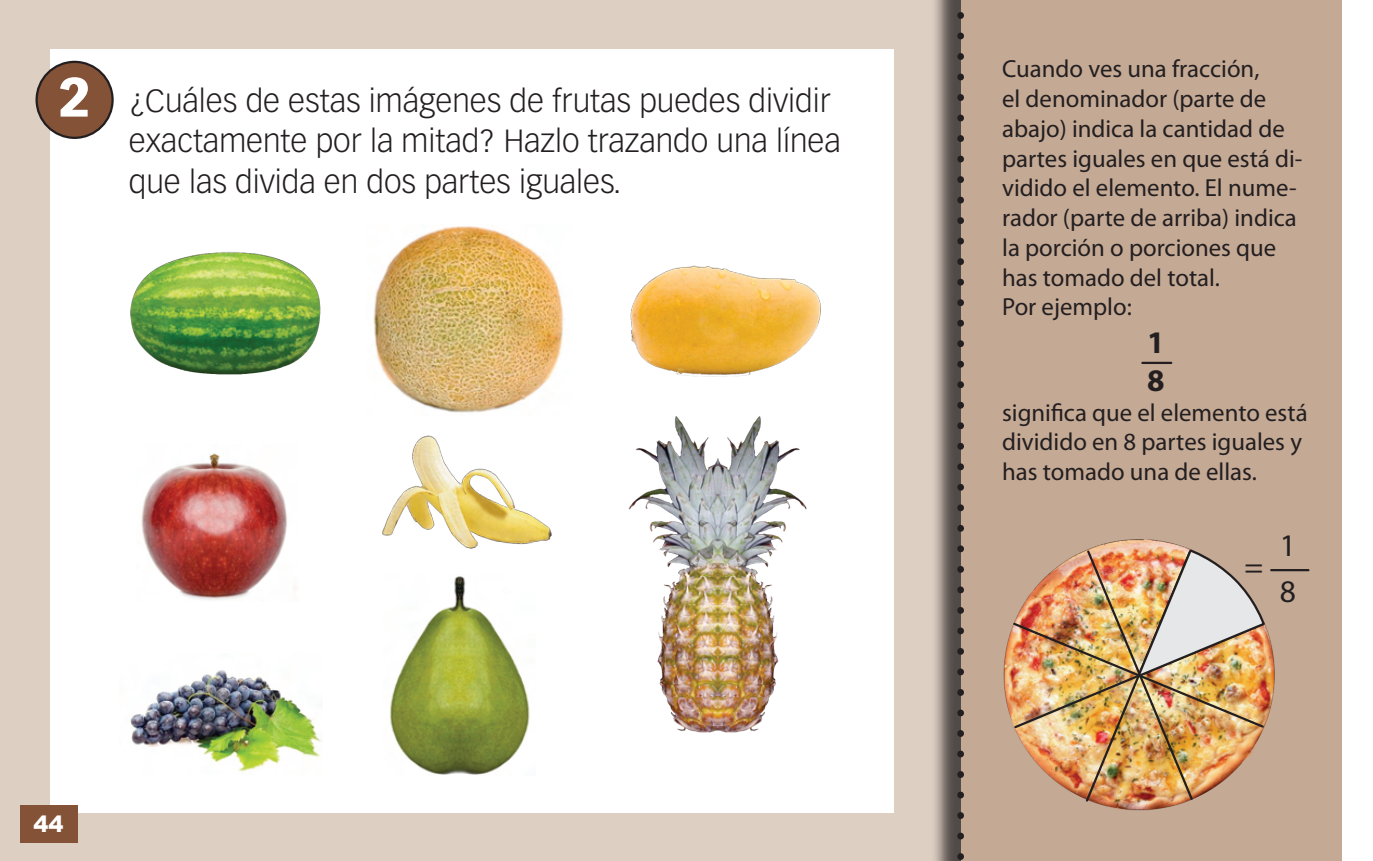
<style>
.page{position:relative;width:1373px;height:861px;background:#fff}
.page>*{position:absolute;margin:0;border:0;box-sizing:border-box;transform-origin:0 0}
.t1{font:900 54px "Vectora LH";color:#fff}
.t2{font:300 31.5px/40.5px "Vectora LH";color:#231f20}
.t3{font:31.5px "Myriad Pro";color:#231f20}
.t4{font:700 31.5px "Myriad Pro";color:#231f20}
.t5{font:24.75px/29.7px "Myriad Pro";color:#231f20}
.t6{font:900 22.5px "Arial";color:#fff}
</style>
<div class="page">
<div style="left:0;top:0;width:981px;height:860px;background:#decfc3"></div>
<div style="left:930px;top:0;width:414px;height:860px;background:#231f20;opacity:.75"></div>
<div style="left:960px;top:0;width:381px;height:860px;background:#c4a995"></div>
<svg style="left:957px;top:0;width:6px;height:861px"></svg>
<div style="left:50px;top:49px;width:843px;height:763px;background:#fff"></div>
<div style="left:20px;top:804px;width:57px;height:38px;background:#835237"></div>
<img style="left:1003px;top:539px;width:276px;height:272px">
<div style="left:37px;top:62px;width:76px;height:76px;background:#835237;border-radius:50%"></div>
<div style="left:35px;top:61px;width:79px;height:78px;border:2px solid #231f20;border-radius:50%"></div>
<img style="left:130px;top:251px;width:191px;height:124px">
<img style="left:382px;top:435px;width:170px;height:114px">
<img style="left:630px;top:265px;width:191px;height:112px">
<img style="left:141px;top:453px;width:146px;height:147px">
<img style="left:390px;top:576px;width:140px;height:199px">
<img style="left:130px;top:670px;width:191px;height:102px">
<img style="left:628px;top:416px;width:179px;height:317px">
<img style="left:373px;top:226px;width:191px;height:187px">
<hr style="left:1270px;top:568px;width:38px;height:3px;background:#231f20">
<hr style="left:1142px;top:361px;width:29px;height:3px;background:#231f20">
<img style="left:1011px;top:547px;width:254px;height:256px">
<p class="t1" style="left:59px;top:63px;width:33px">2</p>
<p class="t2" style="left:129px;top:80px;width:713px">¿Cuáles de estas imágenes de frutas puedes dividir exactamente por la mitad? Hazlo trazando una línea que las divida en dos partes iguales.</p>
<p class="t6" style="left:34px;top:807px;width:32px">44</p>
<p class="t5" style="left:1001px;top:55px;width:302px">Cuando ves una fracción,<br>el denominador (parte de abajo) indica la cantidad de partes iguales en que está di&shy;vidido el elemento. El nume&shy;rador (parte de arriba) indica la porción o porciones que has tomado del total.</p>
<p class="t5" style="left:1001px;top:292px;width:131px">Por ejemplo:</p>
<p class="t4" style="left:1146px;top:324px;width:19px">1</p>
<p class="t4" style="left:1146px;top:362px;width:19px">8</p>
<p class="t5" style="left:1001px;top:398px;width:307px">significa que el elemento está dividido en 8 partes iguales y has tomado una de ellas.</p>
<p class="t3" style="left:1244px;top:549px;width:20px">=</p>
<p class="t3" style="left:1279px;top:528px;width:18px">1</p>
<p class="t3" style="left:1279px;top:574px;width:18px">8</p>
</div>
